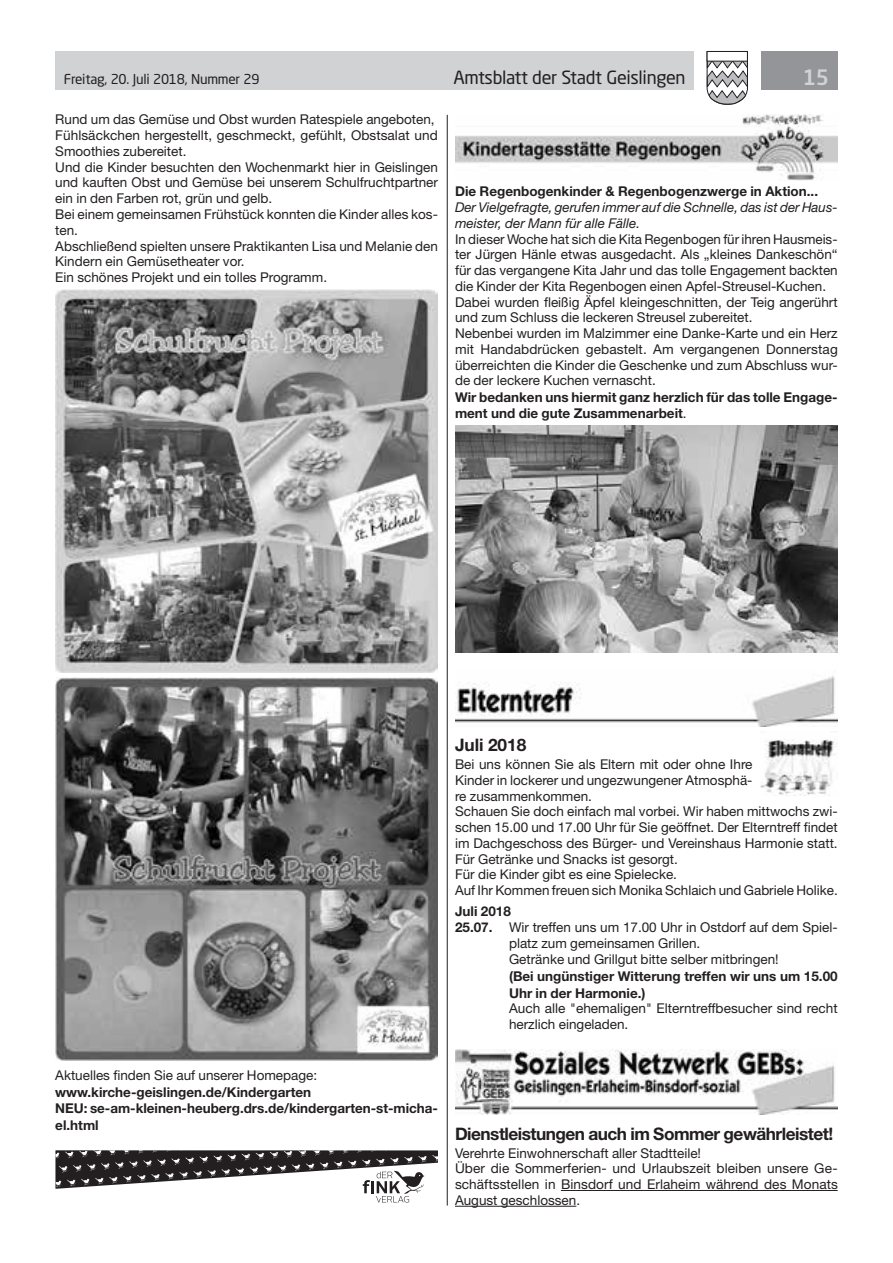
<style>
.page{position:relative;width:893px;height:1263px;background:#fff}
.page>*{position:absolute;margin:0;border:0;box-sizing:border-box;transform-origin:0 0}
.t1{font:500 21px "Neo Sans Std";color:#d1d2d4}
.t2{font:18px "Neo Sans Std";letter-spacing:-.02em;color:#231f20}
.t3{font:700 17.25px "Helvetica Neue LT Std";letter-spacing:-.03em;color:#231f20}
.t4{font:700 17.25px "Helvetica Neue LT Std";color:#231f20}
.t5{font:13.5px/15.8px "Helvetica Neue LT Std";color:#231f20}
.t6{font:700 13.5px/16.5px "Helvetica Neue LT Std";color:#231f20}
.t7{font:italic 13.5px/15.8px "Helvetica Neue LT Std";color:#231f20}
.t8{font:13.5px "Neo Sans Std";letter-spacing:-.015em;color:#231f20}
.s1{font-weight:400}
.s2{font-weight:700}
</style>
<div class="page">
<div style="left:55px;top:51px;width:639px;height:38px;background:#d1d2d4"></div>
<div style="left:761px;top:51px;width:77px;height:38px;background:#939598"></div>
<svg style="left:706px;top:51px;width:42px;height:54px"></svg>
<div style="left:707px;top:51px;width:41px;height:10px;background:#fff;border:1px solid #231f20"></div>
<hr style="left:447px;top:115px;width:1px;height:1090px;background:#231f20">
<img style="left:55px;top:289px;width:383px;height:383px">
<img style="left:55px;top:678px;width:383px;height:382px">
<hr style="left:561px;top:1190px;width:277px;height:1px;background:#231f20">
<hr style="left:455px;top:1206px;width:121px;height:1px;background:#231f20">
<img style="left:455px;top:115px;width:383px;height:66px">
<img style="left:455px;top:426px;width:383px;height:227px">
<img style="left:455px;top:676px;width:383px;height:50px">
<img style="left:455px;top:1049px;width:383px;height:66px">
<img style="left:761px;top:739px;width:76px;height:57px">
<svg style="left:55px;top:1150px;width:383px;height:52px"></svg>
<p class="t8" style="left:64px;top:71px;width:197px">Freitag, 20. Juli 2018, Nummer 29</p>
<h2 class="t2" style="left:453px;top:66px;width:234px">Amtsblatt der Stadt Geislingen</h2>
<h1 class="t1" style="left:803px;top:64px;width:28px">15</h1>
<p class="t5" style="left:55px;top:112px;width:384px">Rund um das Gemüse und Obst wurden Ratespiele angeboten, Fühlsäckchen hergestellt, geschmeckt, gefühlt, Obstsalat und Smoothies zubereitet.<br>Und die Kinder besuchten den Wochenmarkt hier in Geislingen und kauften Obst und Gemüse bei unserem Schulfruchtpartner ein in den Farben rot, grün und gelb.<br>Bei einem gemeinsamen Frühstück konnten die Kinder alles kos&shy;ten.<br>Abschließend spielten unsere Praktikanten Lisa und Melanie den Kindern ein Gemüsetheater vor.<br>Ein schönes Projekt und ein tolles Programm.</p>
<p class="t6" style="left:455px;top:183px;width:365px">Die Regenbogenkinder &amp; Regenbogenzwerge in Aktion...</p>
<p class="t7" style="left:455px;top:199px;width:384px">Der Vielgefragte, gerufen immer auf die Schnelle, das ist der Haus&shy;meister, der Mann für alle Fälle.</p>
<p class="t5" style="left:455px;top:231px;width:384px">In dieser Woche hat sich die Kita Regenbogen für ihren Hausmeis&shy;ter Jürgen Hänle etwas ausgedacht. Als „kleines Dankeschön“ für das vergangene Kita Jahr und das tolle Engagement backten die Kinder der Kita Regenbogen einen Apfel-Streusel-Kuchen.<br>Dabei wurden fleißig Äpfel kleingeschnitten, der Teig angerührt und zum Schluss die leckeren Streusel zubereitet.<br>Nebenbei wurden im Malzimmer eine Danke-Karte und ein Herz mit Handabdrücken gebastelt. Am vergangenen Donnerstag überreichten die Kinder die Geschenke und zum Abschluss wur&shy;de der leckere Kuchen vernascht.</p>
<p class="t6" style="left:455px;top:388px;width:384px">Wir bedanken uns hiermit ganz herzlich für das tolle Engage&shy;ment und die gute Zusammenarbeit<span class="s1">.</span></p>
<p class="t5" style="left:55px;top:1067px;width:263px">Aktuelles finden Sie auf unserer Homepage:</p>
<p class="t6" style="left:55px;top:1083px;width:384px">www.kirche-geislingen.de/Kindergarten<br>NEU: se-am-kleinen-heuberg.drs.de/kindergarten-st-micha&shy;el.html</p>
<p class="t4" style="left:455px;top:734px;width:73px">Juli 2018</p>
<p class="t5" style="left:455px;top:756px;width:384px">Bei uns können Sie als Eltern mit oder ohne Ihre<br>Kinder in lockerer und ungezwungener Atmosphä-<br>re zusammenkommen.<br>Schauen Sie doch einfach mal vorbei. Wir haben mittwochs zwi&shy;schen 15.00 und 17.00 Uhr für Sie geöffnet. Der Elterntreff findet im Dachgeschoss des Bürger- und Vereinshaus Harmonie statt.<br>Für Getränke und Snacks ist gesorgt.<br>Für die Kinder gibt es eine Spielecke.<br>Auf Ihr Kommen freuen sich Monika Schlaich und Gabriele Holike.</p>
<p class="t6" style="left:455px;top:902px;width:57px">Juli 2018</p>
<p class="t5" style="left:455px;top:919px;width:384px"><span class="s2">25.07.</span> Wir treffen uns um 17.00 Uhr in Ostdorf auf dem Spiel-</p>
<p class="t5" style="left:509px;top:935px;width:193px">platz zum gemeinsamen Grillen.</p>
<p class="t5" style="left:509px;top:951px;width:271px">Getränke und Grillgut bitte selber mitbringen!</p>
<p class="t6" style="left:509px;top:967px;width:330px">(Bei ungünstiger Witterung treffen wir uns um 15.00<br>Uhr in der Harmonie.)</p>
<p class="t5" style="left:509px;top:1000px;width:330px">Auch alle "ehemaligen" Elterntreffbesucher sind recht herzlich eingeladen.</p>
<p class="t3" style="left:455px;top:1123px;width:380px">Dienstleistungen auch im Sommer gewährleistet!</p>
<p class="t5" style="left:455px;top:1145px;width:384px">Verehrte Einwohnerschaft aller Stadtteile!<br>Über die Sommerferien- und Urlaubszeit bleiben unsere Ge&shy;schäftsstellen in Binsdorf und Erlaheim während des Monats August geschlossen.</p>
</div>
